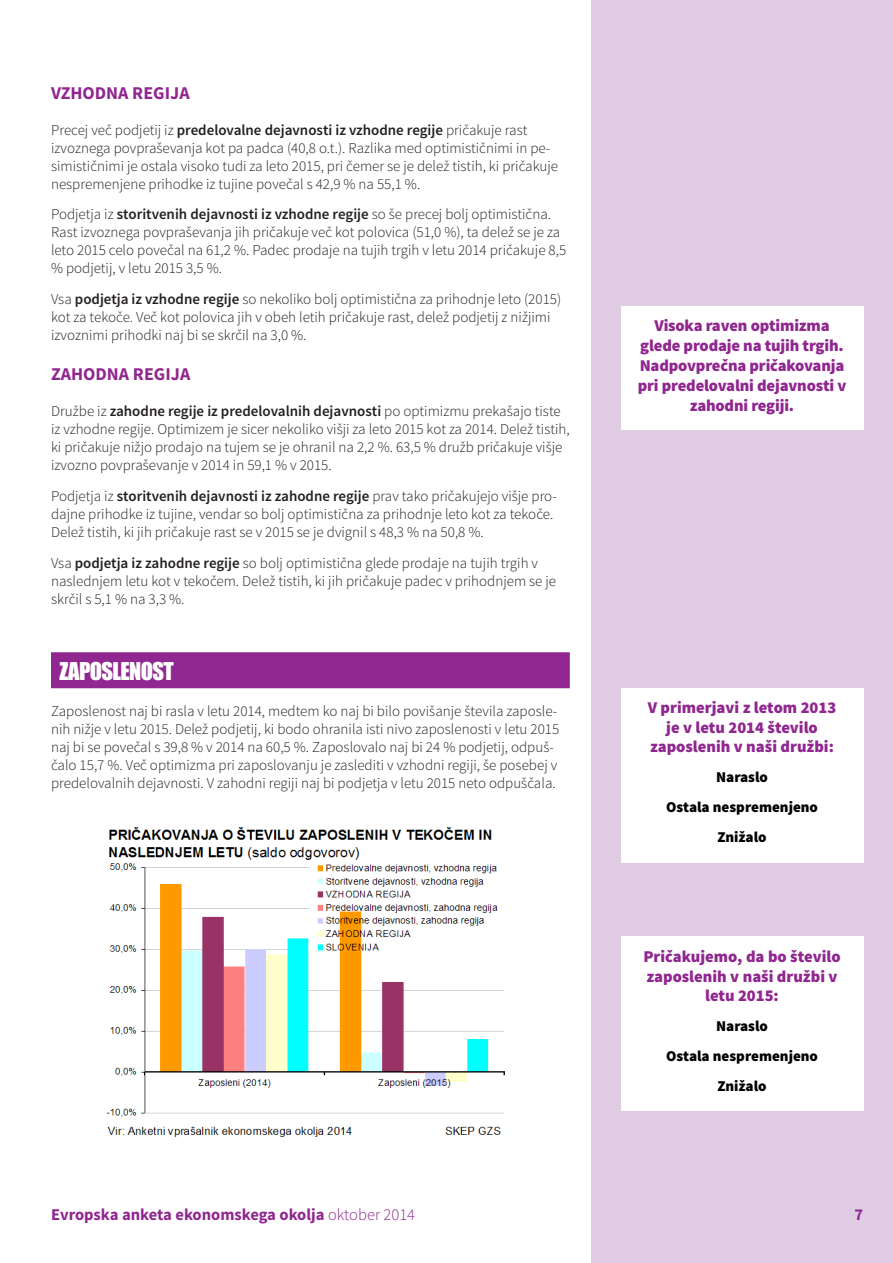
<style>
.page{position:relative;width:893px;height:1263px;background:#fff}
.page>*{position:absolute;margin:0;border:0;box-sizing:border-box;transform-origin:0 0}
.t1{font:22.5px "Impact";letter-spacing:-.025em;color:#fff}
.t2{font:700 18px "Source Sans Pro";color:#90268f}
.t3{font:900 16.5px/19.8px "Source Sans Pro";letter-spacing:-.01em;color:#90268f;text-align:center}
.t4{font:700 16.5px "Source Sans Pro";color:#90268f}
.t5{font:300 15px/18px "Source Sans Pro";color:#231f20}
.t6{font:900 15px/30px "Source Sans Pro";color:#000;text-align:center}
.s1{font-weight:600}
.s2{font-weight:300}
</style>
<div class="page">
<div style="left:591px;top:0;width:302px;height:1263px;background:#dfcce3"></div>
<div style="left:51px;top:652px;width:519px;height:36px;background:#90268f"></div>
<div style="left:621px;top:688px;width:242px;height:174px;background:#fff"></div>
<img style="left:106px;top:827px;width:399px;height:310px">
<div style="left:621px;top:936px;width:242px;height:175px;background:#fff"></div>
<div style="left:621px;top:306px;width:242px;height:123px;background:#fff"></div>
<p class="t2" style="left:51px;top:81px;width:140px">VZHODNA REGIJA</p>
<p class="t5" style="left:51px;top:121px;width:509px">Precej več podjetij iz <span class="s1">predelovalne dejavnosti iz vzhodne regije</span> pričakuje rast izvoznega povpraševanja kot pa padca (40,8 o.t.). Razlika med optimističnimi in pe&shy;simističnimi je ostala visoko tudi za leto 2015, pri čemer se je delež tistih, ki pričakuje nespremenjene prihodke iz tujine povečal s 42,9 % na 55,1 %.</p>
<p class="t5" style="left:51px;top:205px;width:517px">Podjetja iz <span class="s1">storitvenih dejavnosti iz vzhodne regije</span> so še precej bolj optimistična.<br>Rast izvoznega povpraševanja jih pričakuje več kot polovica (51,0 %), ta delež se je za leto 2015 celo povečal na 61,2 %. Padec prodaje na tujih trgih v letu 2014 pričakuje 8,5 % podjetij, v letu 2015 3,5 %.</p>
<p class="t5" style="left:51px;top:290px;width:512px">Vsa <span class="s1">podjetja iz vzhodne regije</span> so nekoliko bolj optimistična za prihodnje leto (2015) kot za tekoče. Več kot polovica jih v obeh letih pričakuje rast, delež podjetij z nižjimi izvoznimi prihodki naj bi se skrčil na 3,0 %.</p>
<p class="t2" style="left:51px;top:363px;width:141px">ZAHODNA REGIJA</p>
<p class="t5" style="left:51px;top:403px;width:520px">Družbe iz <span class="s1">zahodne regije iz predelovalnih dejavnosti</span> po optimizmu prekašajo tiste iz vzhodne regije. Optimizem je sicer nekoliko višji za leto 2015 kot za 2014. Delež tistih, ki pričakuje nižjo prodajo na tujem se je ohranil na 2,2 %. 63,5 % družb pričakuje višje izvozno povpraševanje v 2014 in 59,1 % v 2015.</p>
<p class="t5" style="left:51px;top:487px;width:507px">Podjetja iz <span class="s1">storitvenih dejavnosti iz zahodne regije</span> prav tako pričakujejo višje pro&shy;dajne prihodke iz tujine, vendar so bolj optimistična za prihodnje leto kot za tekoče.<br>Delež tistih, ki jih pričakuje rast se v 2015 se je dvignil s 48,3 % na 50,8 %.</p>
<p class="t5" style="left:51px;top:554px;width:507px">Vsa <span class="s1">podjetja iz zahodne regije</span> so bolj optimistična glede prodaje na tujih trgih v naslednjem letu kot v tekočem. Delež tistih, ki jih pričakuje padec v prihodnjem se je skrčil s 5,1 % na 3,3 %.</p>
<p class="t3" style="left:638px;top:317px;width:210px">Visoka raven optimizma glede prodaje na tujih trgih.<br>Nadpovprečna pričakovanja pri predelovalni dejavnosti v zahodni regiji.</p>
<h1 class="t1" style="left:60px;top:653px;width:116px">ZAPOSLENOST</h1>
<p class="t5" style="left:51px;top:702px;width:510px">Zaposlenost naj bi rasla v letu 2014, medtem ko naj bi bilo povišanje števila zaposle&shy;nih nižje v letu 2015. Delež podjetij, ki bodo ohranila isti nivo zaposlenosti v letu 2015 naj bi se povečal s 39,8 % v 2014 na 60,5 %. Zaposlovalo naj bi 24 % podjetij, odpuš&shy;čalo 15,7 %. Več optimizma pri zaposlovanju je zaslediti v vzhodni regiji, še posebej v predelovalnih dejavnosti. V zahodni regiji naj bi podjetja v letu 2015 neto odpuščala.</p>
<p class="t3" style="left:648px;top:698px;width:190px">V primerjavi z letom 2013 je v letu 2014 število zaposlenih v naši družbi:</p>
<p class="t6" style="left:666px;top:763px;width:154px">Naraslo<br>Ostala nespremenjeno<br>Znižalo</p>
<p class="t3" style="left:643px;top:947px;width:199px">Pričakujemo, da bo število zaposlenih v naši družbi v letu 2015:</p>
<p class="t6" style="left:666px;top:1012px;width:154px">Naraslo<br>Ostala nespremenjeno<br>Znižalo</p>
<p class="t4" style="left:51px;top:1204px;width:366px">Evropska anketa ekonomskega okolja <span class="s2">oktober 2014</span></p>
<p class="t4" style="left:854px;top:1204px;width:10px">7</p>
</div>
